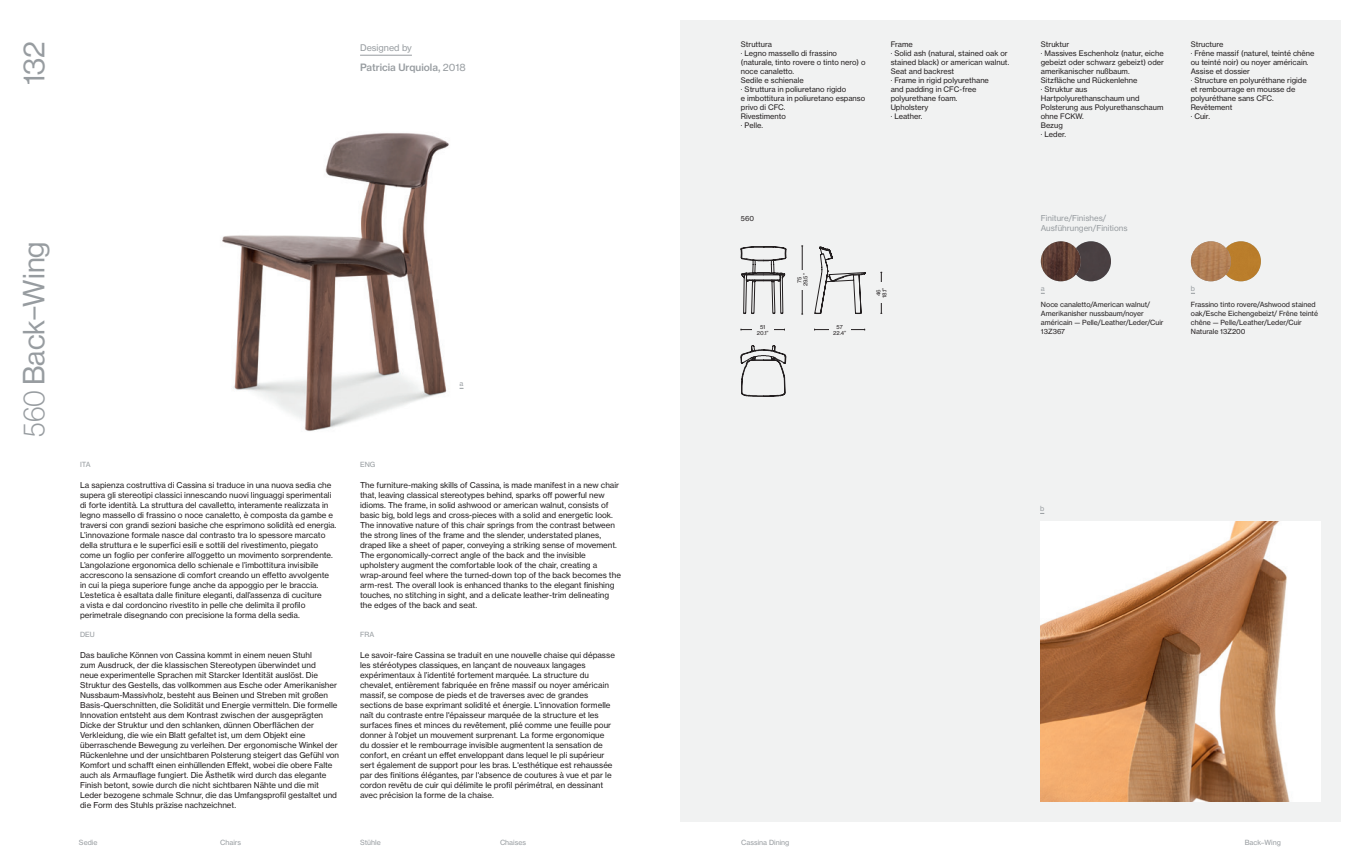
<style>
.page{position:relative;width:1361px;height:865px;background:#fff}
.page>*{position:absolute;margin:0;border:0;box-sizing:border-box;transform-origin:0 0}
.t1{font:30px "Haas Grot Disp 55 Roman";color:#979ca0}
.t2{font:500 10px "Haas Grot Text 65";color:#979ca0}
.t3{font:9px "Haas Grot Text 55 Roman";color:#979ca0}
.t4{font:8px/10px "Haas Grot Text 55 Roman";color:#231f20}
.t5{font:8px/10px "Haas Grot Text 55 Roman";color:#979ca0}
.t6{font:7.5px/9px "Haas Grot Text 55 Roman";color:#231f20}
.t7{font:7px/9px "Haas Grot Text 55 Roman";color:#231f20}
.t8{font:7px "Haas Grot Text 55 Roman";color:#979ca0}
.t9{font:5.5px/6px "Haas Grot Text 55 Roman";color:#231f20;text-align:center}
.s1{font-family:"Haas Grot Text 55 Roman";font-weight:400}
.s2{font-family:"Haas Grot Disp 35";font-weight:100}
</style>
<div class="page">
<div style="left:680px;top:20px;width:661px;height:801px;background:#f1f2f2"></div>
<img style="left:1221px;top:241px;width:40px;height:40px;border-radius:20px">
<img style="left:222px;top:54px;width:242px;height:377px">
<img style="left:1041px;top:521px;width:280px;height:280px">
<img style="left:1071px;top:241px;width:40px;height:40px;border-radius:20px">
<img style="left:1191px;top:241px;width:40px;height:40px;border-radius:20px">
<img style="left:1041px;top:241px;width:40px;height:40px;border-radius:20px">
<hr style="left:881px;top:272px;width:1px;height:41px;background:#231f20">
<div style="left:873px;top:283px;width:16px;height:20px;background:#f1f2f2"></div>
<svg style="left:741px;top:246px;width:125px;height:150px"></svg>
<h1 class="t1" style="left:17px;top:85px;width:46px;rotate:-90deg">132</h1>
<p class="t3" style="left:360px;top:42px;width:53px">Designed by</p>
<p class="t2" style="left:360px;top:61px;width:107px">Patricia Urquiola, <span class="s1">2018</span></p>
<p class="t6" style="left:741px;top:40px;width:126px">Struttura<br>· Legno massello di frassino (naturale, tinto rovere o tinto nero) o noce canaletto.<br>Sedile e schienale<br>· Struttura in poliuretano rigido<br>e imbottitura in poliuretano espanso privo di CFC.<br>Rivestimento<br>· Pelle.</p>
<p class="t6" style="left:1041px;top:40px;width:125px">Struktur<br>· Massives Eschenholz (natur, eiche gebeizt oder schwarz gebeizt) oder amerikanischer nußbaum.<br>Sitzfläche und Rückenlehne<br>· Struktur aus<br>Hartpolyurethanschaum und<br>Polsterung aus Polyurethanschaum ohne FCKW.<br>Bezug<br>· Leder.</p>
<p class="t6" style="left:890px;top:40px;width:120px">Frame<br>· Solid ash (natural, stained oak or stained black) or american walnut.<br>Seat and backrest<br>· Frame in rigid polyurethane<br>and padding in CFC-free polyurethane foam.<br>Upholstery<br>· Leather.</p>
<p class="t6" style="left:1190px;top:40px;width:125px">Structure<br>· Frêne massif (naturel, teinté chêne ou teinté noir) ou noyer américain.<br>Assise et dossier<br>· Structure en polyuréthane rigide et rembourrage en mousse de polyuréthane sans CFC.<br>Revêtement<br>· Cuir.</p>
<h1 class="t1" style="left:17px;top:436px;width:197px;rotate:-90deg"><span class="s2">560</span> Back–Wing</h1>
<p class="t8" style="left:80px;top:460px;width:12px">ITA</p>
<p class="t8" style="left:360px;top:460px;width:17px">ENG</p>
<p class="t8" style="left:459px;top:379px;width:5px">a</p>
<p class="t4" style="left:80px;top:480px;width:258px">La sapienza costruttiva di Cassina si traduce in una nuova sedia che supera gli stereotipi classici innescando nuovi linguaggi sperimentali di forte identità. La struttura del cavalletto, interamente realizzata in legno massello di frassino o noce canaletto, è composta da gambe e traversi con grandi sezioni basiche che esprimono solidità ed energia.<br>L’innovazione formale nasce dal contrasto tra lo spessore marcato della struttura e le superfici esili e sottili del rivestimento, piegato come un foglio per conferire all’oggetto un movimento sorprendente.<br>L’angolazione ergonomica dello schienale e l’imbottitura invisibile accrescono la sensazione di comfort creando un effetto avvolgente in cui la piega superiore funge anche da appoggio per le braccia.<br>L’estetica è esaltata dalle finiture eleganti, dall’assenza di cuciture<br>a vista e dal cordoncino rivestito in pelle che delimita il profilo perimetrale disegnando con precisione la forma della sedia.</p>
<p class="t4" style="left:360px;top:480px;width:262px">The furniture-making skills of Cassina, is made manifest in a new chair that, leaving classical stereotypes behind, sparks off powerful new idioms. The frame, in solid ashwood or american walnut, consists of basic big, bold legs and cross-pieces with a solid and energetic look.<br>The innovative nature of this chair springs from the contrast between the strong lines of the frame and the slender, understated planes, draped like a sheet of paper, conveying a striking sense of movement.<br>The ergonomically-correct angle of the back and the invisible upholstery augment the comfortable look of the chair, creating a wrap-around feel where the turned-down top of the back becomes the arm-rest. The overall look is enhanced thanks to the elegant finishing touches, no stitching in sight, and a delicate leather-trim delineating the edges of the back and seat.</p>
<p class="t4" style="left:80px;top:650px;width:260px">Das bauliche Können von Cassina kommt in einem neuen Stuhl<br>zum Ausdruck, der die klassischen Stereotypen überwindet und<br>neue experimentelle Sprachen mit Starcker Identität auslöst. Die Struktur des Gestells, das vollkommen aus Esche oder Amerikanisher Nussbaum-Massivholz, besteht aus Beinen und Streben mit großen Basis-Querschnitten, die Solidität und Energie vermitteln. Die formelle Innovation entsteht aus dem Kontrast zwischen der ausgeprägten Dicke der Struktur und den schlanken, dünnen Oberflächen der Verkleidung, die wie ein Blatt gefaltet ist, um dem Objekt eine überraschende Bewegung zu verleihen. Der ergonomische Winkel der Rückenlehne und der unsichtbaren Polsterung steigert das Gefühl von Komfort und schafft einen einhüllenden Effekt, wobei die obere Falte auch als Armauflage fungiert. Die Ästhetik wird durch das elegante Finish betont, sowie durch die nicht sichtbaren Nähte und die mit Leder bezogene schmale Schnur, die das Umfangsprofil gestaltet und die Form des Stuhls präzise nachzeichnet.</p>
<p class="t4" style="left:360px;top:650px;width:256px">Le savoir-faire Cassina se traduit en une nouvelle chaise qui dépasse les stéréotypes classiques, en lançant de nouveaux langages expérimentaux à l’identité fortement marquée. La structure du chevalet, entièrement fabriquée en frêne massif ou noyer américain massif, se compose de pieds et de traverses avec de grandes sections de base exprimant solidité et énergie. L'innovation formelle naît du contraste entre l'épaisseur marquée de la structure et les surfaces fines et minces du revêtement, plié comme une feuille pour donner à l'objet un mouvement surprenant. La forme ergonomique du dossier et le rembourrage invisible augmentent la sensation de confort, en créant un effet enveloppant dans lequel le pli supérieur sert également de support pour les bras. L'esthétique est rehaussée par des finitions élégantes, par l'absence de coutures à vue et par le cordon revêtu de cuir qui délimite le profil périmétral, en dessinant avec précision la forme de la chaise.</p>
<p class="t8" style="left:80px;top:630px;width:16px">DEU</p>
<p class="t8" style="left:360px;top:630px;width:16px">FRA</p>
<p class="t7" style="left:741px;top:214px;width:15px">560</p>
<p class="t9" style="left:796px;top:286px;width:15px;rotate:-90deg">75<br>29.5”</p>
<p class="t9" style="left:757px;top:324px;width:13px">51<br>20.1”</p>
<p class="t9" style="left:833px;top:324px;width:14px">57<br>22.4”</p>
<p class="t9" style="left:875px;top:298px;width:12px;rotate:-90deg">46<br>18.1”</p>
<p class="t5" style="left:1041px;top:213px;width:88px">Finiture/Finishes/<br>Ausführungen/Finitions</p>
<p class="t8" style="left:1041px;top:284px;width:5px">a</p>
<p class="t8" style="left:1191px;top:284px;width:6px">b</p>
<p class="t7" style="left:1041px;top:300px;width:124px">Noce canaletto/American walnut/<br>Amerikanisher nussbaum/noyer américain — Pelle/Leather/Leder/Cuir<br>13Z367</p>
<p class="t7" style="left:1191px;top:300px;width:129px">Frassino tinto rovere/Ashwood stained oak/Esche Eichengebeizt/ Frêne teinté chêne — Pelle/Leather/Leder/Cuir Naturale 13Z200</p>
<p class="t8" style="left:1040px;top:504px;width:6px">b</p>
<p class="t8" style="left:79px;top:837px;width:20px">Sedie</p>
<p class="t8" style="left:220px;top:837px;width:23px">Chairs</p>
<p class="t8" style="left:360px;top:837px;width:22px">Stühle</p>
<p class="t8" style="left:500px;top:837px;width:28px">Chaises</p>
<p class="t8" style="left:741px;top:838px;width:50px">Cassina Dining</p>
<p class="t8" style="left:1244px;top:838px;width:38px">Back–Wing</p>
</div>
